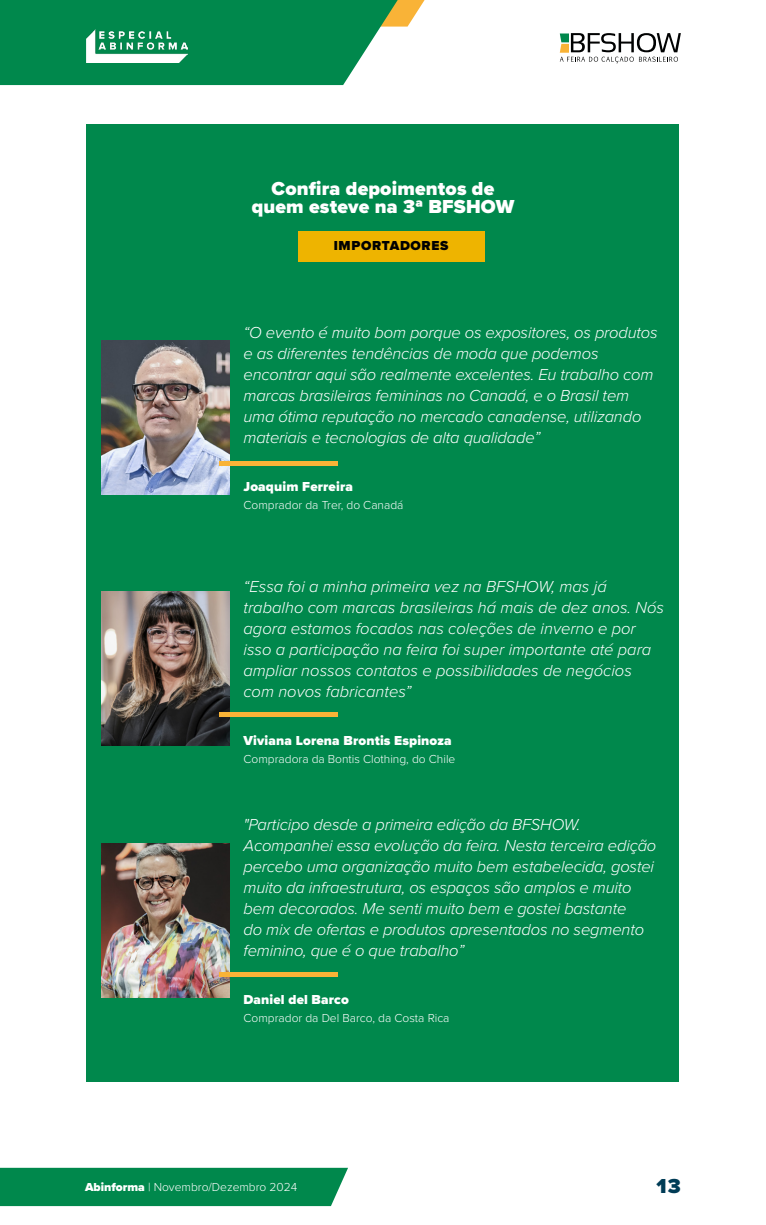
<style>
.page{position:relative;width:766px;height:1225px;background:#fff}
.page>*{position:absolute;margin:0;border:0;box-sizing:border-box;transform-origin:0 0}
.t1{font:900 21px "Proxima Nova";color:#003c56}
.t2{font:900 19.5px/18px "Proxima Nova";letter-spacing:.01em;color:#fff;text-align:center}
.t3{font:italic 300 16.5px/21px "Proxima Nova";letter-spacing:-.01em;color:#fff}
.t4{font:900 13.5px "Proxima Nova";letter-spacing:.01em;color:#fff}
.t5{font:900 13.5px "Proxima Nova";letter-spacing:.05em;color:#000}
.t6{font:300 12px "Proxima Nova";color:#fff}
.s1{font-weight:900}
</style>
<div class="page">
<svg style="left:0;top:0;width:425px;height:85px;background:#259761"></svg>
<div style="left:0;top:1167px;width:348px;height:39px;background:#00884c"></div>
<svg style="left:559px;top:33px;width:121px;height:30px"></svg>
<img style="left:86px;top:29px;width:101px;height:33px">
<div style="left:87px;top:124px;width:592px;height:957px;background:#00884c"></div>
<img style="left:101px;top:592px;width:129px;height:153px">
<img style="left:101px;top:843px;width:129px;height:154px">
<div style="left:219px;top:712px;width:118px;height:5px;background:#f9b337"></div>
<hr style="left:219px;top:972px;width:118px;height:4px;background:#f9b337">
<img style="left:101px;top:340px;width:129px;height:154px">
<div style="left:219px;top:461px;width:118px;height:5px;background:#f9b337"></div>
<div style="left:298px;top:231px;width:186px;height:30px;background:#eeb400"></div>
<p class="t2" style="left:251px;top:179px;width:264px">Confira depoimentos de quem esteve na 3ª BFSHOW</p>
<p class="t5" style="left:334px;top:235px;width:116px">IMPORTADORES</p>
<p class="t3" style="left:243px;top:321px;width:415px">“O evento é muito bom porque os expositores, os produtos e as diferentes tendências de moda que podemos encontrar aqui são realmente excelentes. Eu trabalho com marcas brasileiras femininas no Canadá, e o Brasil tem uma ótima reputação no mercado canadense, utilizando materiais e tecnologias de alta qualidade”</p>
<p class="t4" style="left:243px;top:476px;width:111px">Joaquim Ferreira</p>
<p class="t6" style="left:243px;top:496px;width:161px">Comprador da Trer, do Canadá</p>
<p class="t3" style="left:243px;top:575px;width:422px">“Essa foi a minha primeira vez na BFSHOW, mas já trabalho com marcas brasileiras há mais de dez anos. Nós agora estamos focados nas coleções de inverno e por isso a participação na feira foi super importante até para ampliar nossos contatos e possibilidades de negócios com novos fabricantes”</p>
<p class="t4" style="left:243px;top:730px;width:210px">Viviana Lorena Brontis Espinoza</p>
<p class="t6" style="left:243px;top:750px;width:213px">Compradora da Bontis Clothing, do Chile</p>
<p class="t3" style="left:243px;top:813px;width:414px">"Participo desde a primeira edição da BFSHOW.<br>Acompanhei essa evolução da feira. Nesta terceira edição percebo uma organização muito bem estabelecida, gostei muito da infraestrutura, os espaços são amplos e muito bem decorados. Me senti muito bem e gostei bastante<br>do mix de ofertas e produtos apresentados no segmento feminino, que é o que trabalho”</p>
<p class="t4" style="left:243px;top:989px;width:107px">Daniel del Barco</p>
<p class="t6" style="left:243px;top:1009px;width:207px">Comprador da Del Barco, da Costa Rica</p>
<p class="t6" style="left:85px;top:1178px;width:214px"><span class="s1">Abinforma</span> | Novembro/Dezembro 2024</p>
<p class="t1" style="left:656px;top:1170px;width:26px">13</p>
</div>
